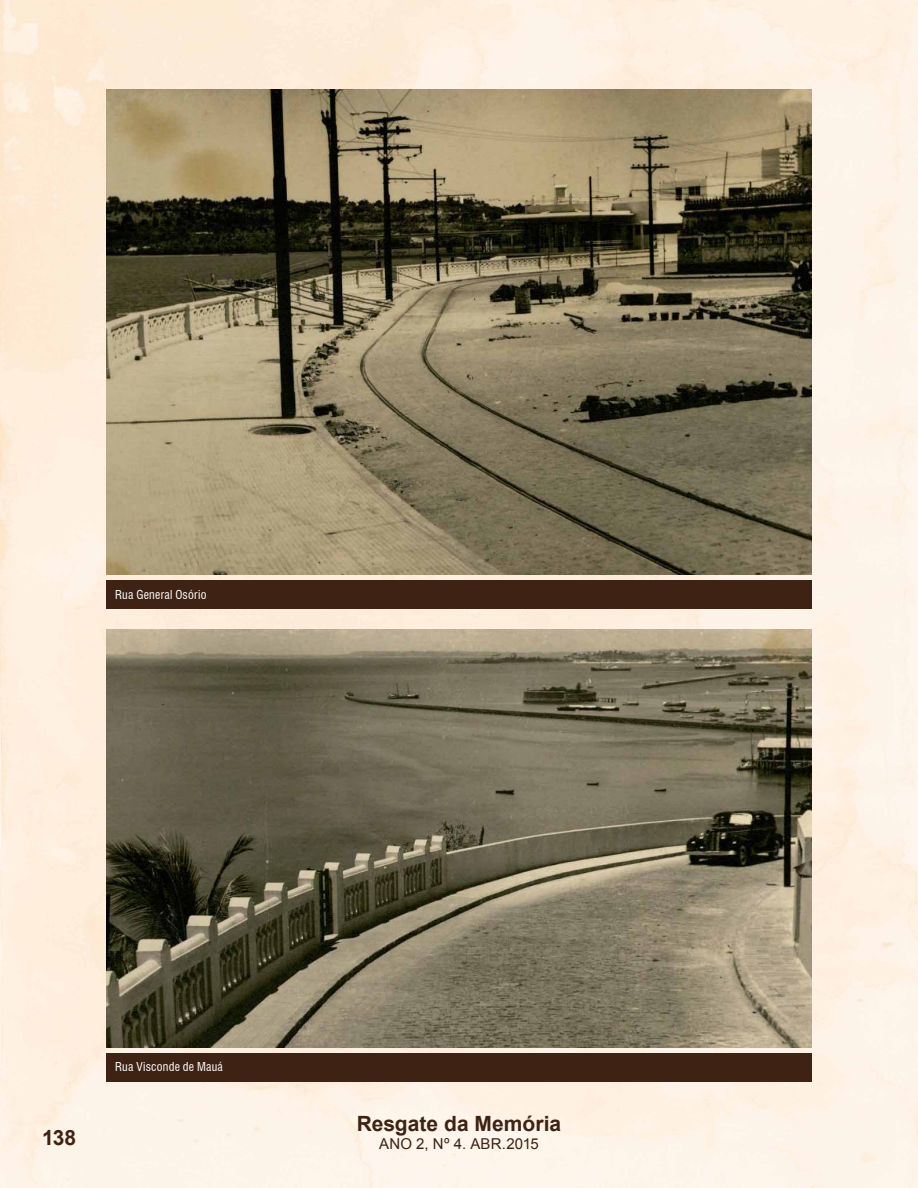
<style>
.page{position:relative;width:918px;height:1188px;background:#fff}
.page>*{position:absolute;margin:0;border:0;box-sizing:border-box;transform-origin:0 0}
.t1{font:700 21px "Arial";color:#3e2213}
.t2{font:15px "Arial";letter-spacing:.01em;color:#3e2213}
.t3{font:condensed 12px "Swiss 721 BT";letter-spacing:.02em;color:#fff}
</style>
<div class="page">
<img style="left:0;top:0;width:918px;height:1188px">
<img style="left:106px;top:89px;width:706px;height:485px">
<img style="left:106px;top:629px;width:706px;height:418px">
<div style="left:106px;top:581px;width:706px;height:28px;background:#3e2213"></div>
<div style="left:106px;top:1054px;width:706px;height:28px;background:#3e2213"></div>
<p class="t3" style="left:115px;top:587px;width:93px">Rua General Osório</p>
<h1 class="t1" style="left:42px;top:1124px;width:35px">138</h1>
<p class="t3" style="left:115px;top:1060px;width:109px">Rua Visconde de Mauá</p>
<h1 class="t1" style="left:357px;top:1110px;width:206px">Resgate da Memória</h1>
<p class="t2" style="left:379px;top:1134px;width:161px">ANO 2, Nº 4. ABR.2015</p>
</div>
